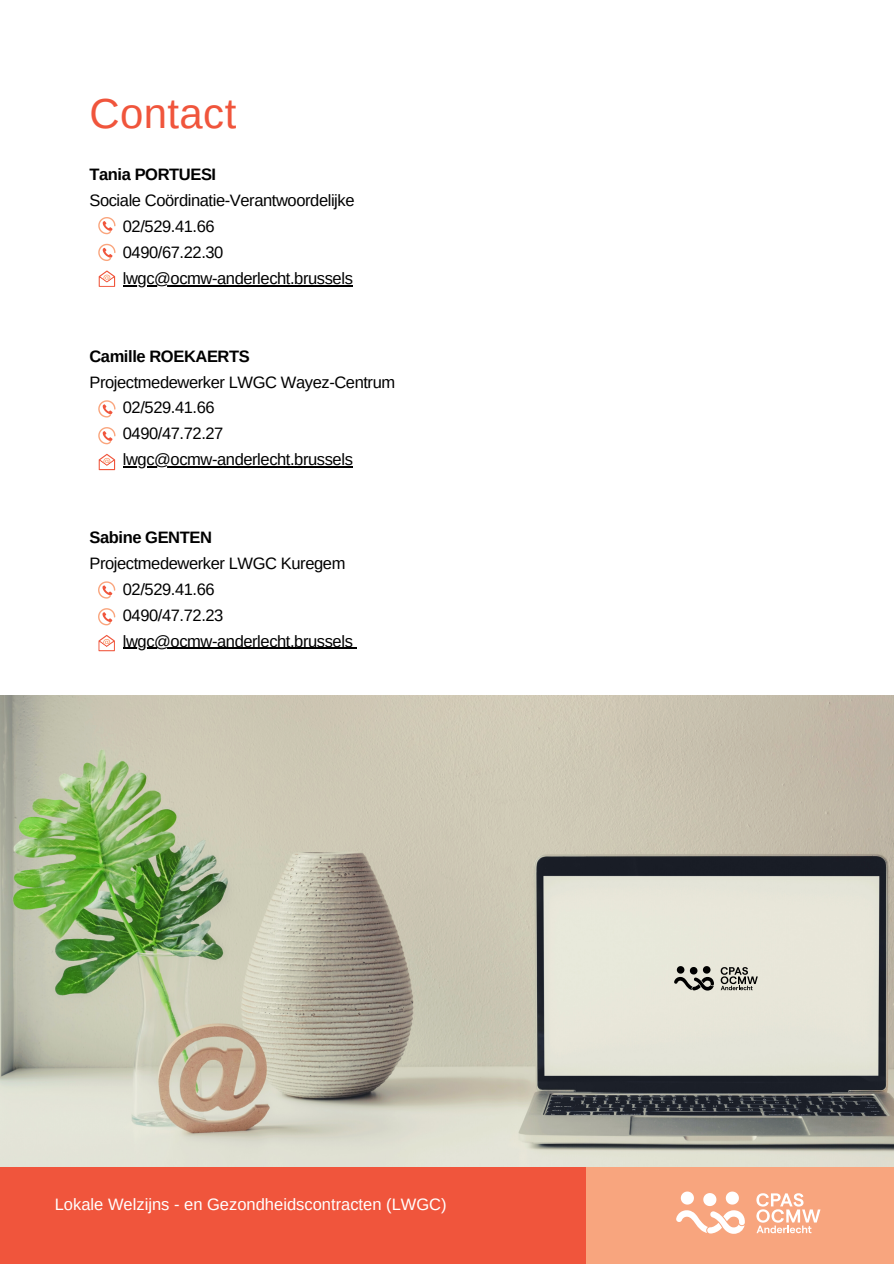
<style>
.page{position:relative;width:894px;height:1264px;background:#fff}
.page>*{position:absolute;margin:0;border:0;box-sizing:border-box;transform-origin:0 0}
.t1{font:41.85px "Arimo";letter-spacing:.01em;color:#f0553c}
.t2{font:16.5px "Arimo";letter-spacing:-.025em;color:#000}
.t3{font:16.5px "Arimo";color:#fff}
.t4{font:700 16.5px "Arimo";letter-spacing:-.025em;color:#000}
</style>
<div class="page">
<img style="left:0;top:696px;width:893px;height:471px">
<hr style="left:123px;top:285px;width:229px;height:1px;background:#000">
<hr style="left:123px;top:466px;width:229px;height:1px;background:#000">
<hr style="left:123px;top:647px;width:229px;height:2px;background:#000">
<div style="left:0;top:1167px;width:893px;height:96px;background:#f0553c"></div>
<div style="left:586px;top:1167px;width:307px;height:96px;background:#f8a57e"></div>
<svg style="left:98px;top:217px;width:17px;height:17px"></svg>
<svg style="left:99px;top:270px;width:16px;height:17px"></svg>
<svg style="left:98px;top:244px;width:17px;height:17px"></svg>
<svg style="left:98px;top:400px;width:17px;height:17px"></svg>
<svg style="left:99px;top:454px;width:16px;height:16px"></svg>
<svg style="left:98px;top:427px;width:17px;height:17px"></svg>
<svg style="left:98px;top:581px;width:17px;height:17px"></svg>
<svg style="left:98px;top:635px;width:17px;height:16px"></svg>
<svg style="left:98px;top:608px;width:17px;height:17px"></svg>
<svg style="left:756px;top:1193px;width:64px;height:40px"></svg>
<svg style="left:676px;top:1191px;width:68px;height:42px"></svg>
<svg style="left:720px;top:966px;width:37px;height:24px"></svg>
<svg style="left:674px;top:966px;width:39px;height:24px"></svg>
<p class="t1" style="left:89px;top:90px;width:148px">Contact</p>
<p class="t4" style="left:89px;top:165px;width:128px">Tania PORTUESI</p>
<p class="t2" style="left:89px;top:191px;width:266px">Sociale Coördinatie-Verantwoordelijke</p>
<p class="t2" style="left:123px;top:217px;width:93px">02/529.41.66</p>
<p class="t2" style="left:123px;top:243px;width:102px">0490/67.22.30</p>
<p class="t2" style="left:123px;top:269px;width:231px">lwgc@ocmw-anderlecht.brussels</p>
<p class="t4" style="left:89px;top:346px;width:162px">Camille ROEKAERTS</p>
<p class="t2" style="left:89px;top:372px;width:307px">Projectmedewerker LWGC Wayez-Centrum</p>
<p class="t2" style="left:123px;top:398px;width:93px">02/529.41.66</p>
<p class="t2" style="left:123px;top:424px;width:102px">0490/47.72.27</p>
<p class="t2" style="left:123px;top:450px;width:231px">lwgc@ocmw-anderlecht.brussels</p>
<p class="t4" style="left:89px;top:528px;width:124px">Sabine GENTEN</p>
<p class="t2" style="left:89px;top:554px;width:257px">Projectmedewerker LWGC Kuregem</p>
<p class="t2" style="left:123px;top:580px;width:93px">02/529.41.66</p>
<p class="t2" style="left:123px;top:605px;width:102px">0490/47.72.23</p>
<p class="t2" style="left:123px;top:631px;width:231px">lwgc@ocmw-anderlecht.brussels</p>
<p class="t3" style="left:55px;top:1195px;width:393px">Lokale Welzijns - en Gezondheidscontracten (LWGC)</p>
</div>
